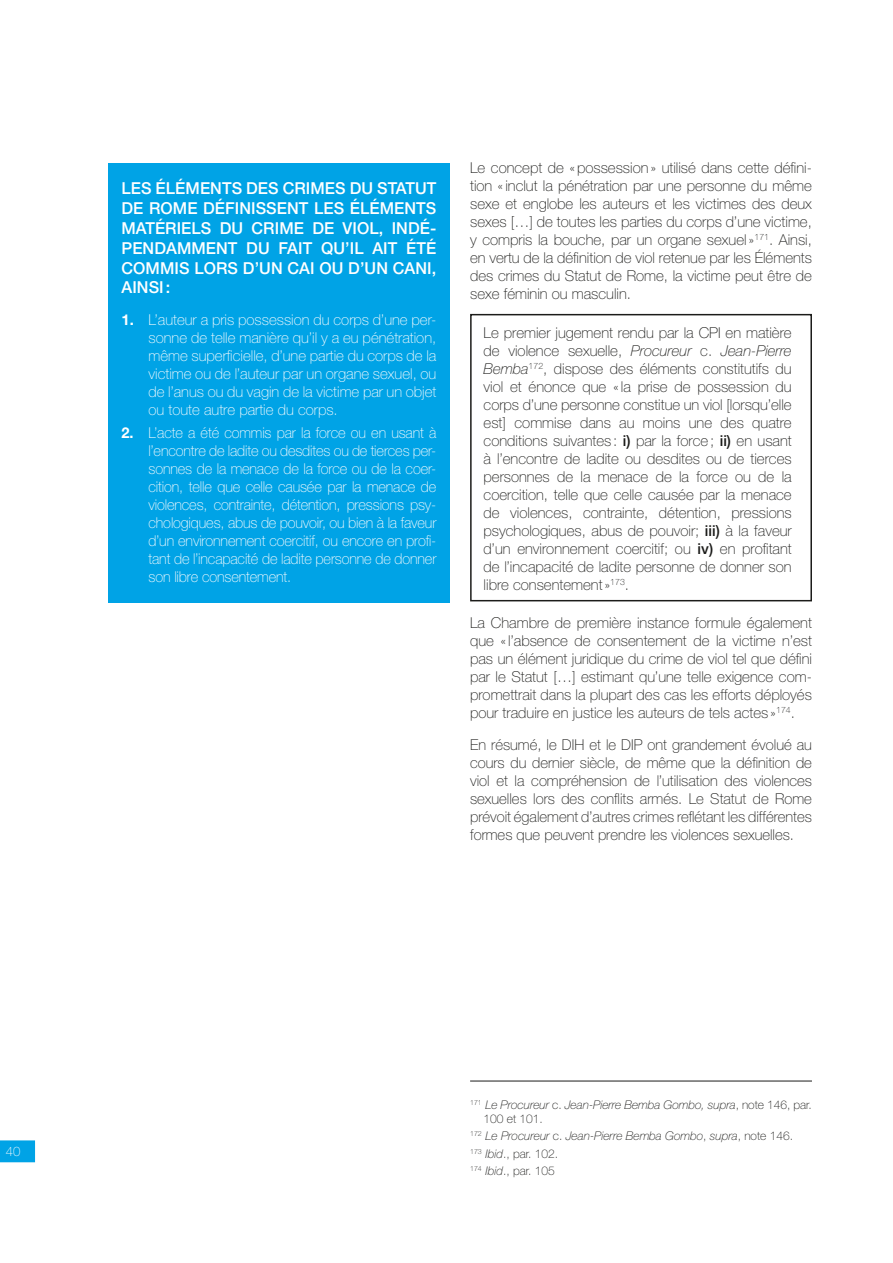
<style>
.page{position:relative;width:893px;height:1263px;background:#fff}
.page>*{position:absolute;margin:0;border:0;box-sizing:border-box;transform-origin:0 0}
.t1{font:500 16.5px/19.8px "Helvetica Neue LT Std";letter-spacing:.005em;color:#fff;text-align:justify}
.t2{font:100 15px/18px "Helvetica Neue LT Std";color:#1c1c1a;text-align:justify}
.t3{font:100 15px/18px "Helvetica Neue LT Std";letter-spacing:-.005em;color:#fff;text-align:justify}
.t4{font:100 13.05px "Helvetica Neue LT Std";color:#fff}
.t5{font:italic 100 12px/17.1px "Helvetica Neue LT Std";color:#1c1c1a}
.s1{font-weight:700}
.s2{font-style:italic}
.s3{font-weight:500}
.s4{font-style:normal}
</style>
<div class="page">
<div style="left:0;top:1140px;width:35px;height:22px;background:#00a3e6"></div>
<div style="left:108px;top:163px;width:342px;height:439px;background:#00a3e6"></div>
<hr style="left:470px;top:1081px;width:342px;height:1px;background:#1c1c1a">
<div style="left:470px;top:314px;width:342px;height:287px;border:2px solid #1c1c1a"></div>
<p class="t1" style="left:122px;top:178px;width:316px">LES ÉLÉMENTS DES CRIMES DU STATUT DE ROME DÉFINISSENT LES ÉLÉMENTS MATÉRIELS DU CRIME DE VIOL, INDÉ-PENDAMMENT DU FAIT QU’IL AIT ÉTÉ COMMIS LORS D’UN CAI</p>
<p class="t1" style="left:319px;top:258px;width:84px">OU D’UN CANI</p>
<p class="t1" style="left:432px;top:258px;width:6px">,</p>
<p class="t1" style="left:122px;top:277px;width:50px">AINSI:</p>
<p class="t3" style="left:148px;top:310px;width:289px;text-indent:-27px"><span class="s1">1.</span> L’auteur a pris possession du corps d’une per&shy;sonne de telle manière qu’il y a eu pénétration, même superficielle, d’une partie du corps de la victime ou de l’auteur par un organe sexuel, ou de l’anus ou du vagin de la victime par un objet ou toute autre partie du corps.</p>
<p class="t3" style="left:149px;top:424px;width:289px;text-indent:-27px"><span class="s1">2.</span> L’acte a été commis par la force ou en usant à l’encontre de ladite ou desdites ou de tierces per&shy;sonnes de la menace de la force ou de la coer&shy;cition, telle que celle causée par la menace de violences, contrainte, détention, pressions psy&shy;chologiques, abus de pouvoir, ou bien à la faveur d’un environnement coercitif, ou encore en profi&shy;tant de l’incapacité de ladite personne de donner son libre consentement.</p>
<p class="t2" style="left:470px;top:159px;width:343px">Le concept de «possession» utilisé dans cette défini&shy;tion «inclut la pénétration par une personne du même sexe et englobe les auteurs et les victimes des deux sexes […] de toutes les parties du corps d’une victime, y compris la bouche, par un organe sexuel»<sup>171</sup>. Ainsi, en vertu de la définition de viol retenue par les Éléments des crimes du Statut de Rome, la victime peut être de sexe féminin ou masculin.</p>
<p class="t2" style="left:484px;top:323px;width:310px">Le premier jugement rendu par la CPI en matière de violence sexuelle, <span class="s2">Procureur</span> c. <span class="s2">Jean-Pierre Bemba</span><sup>172</sup>, dispose des éléments constitutifs du viol et énonce que «la prise de possession du corps d’une personne constitue un viol [lorsqu’elle est] commise dans au moins une des quatre conditions suivantes : <span class="s3">I)</span> par la force; <span class="s3">II)</span> en usant à l’encontre de ladite ou desdites ou de tierces personnes de la menace de la force ou de la coercition, telle que celle causée par la menace de violences, contrainte, détention, pressions psychologiques, abus de pouvoir; <span class="s3">III)</span> à la faveur d’un environnement coercitif; ou <span class="s3">IV)</span> en profitant de l’incapacité de ladite personne de donner son libre consentement»<sup>173</sup>.</p>
<p class="t2" style="left:470px;top:614px;width:343px">La Chambre de première instance formule également que «l’absence de consentement de la victime n’est pas un élément juridique du crime de viol tel que défini par le Statut […] estimant qu’une telle exigence com&shy;promettrait dans la plupart des cas les efforts déployés pour traduire en justice les auteurs de tels actes »<sup>174</sup>.</p>
<p class="t2" style="left:470px;top:735px;width:343px">En résumé, le DIH et le DIP ont grandement évolué au cours du dernier siècle, de même que la définition de viol et la compréhension de l’utilisation des violences sexuelles lors des conflits armés. Le Statut de Rome prévoit également d’autres crimes reflétant les différentes formes que peuvent prendre les violences sexuelles.</p>
<p class="t4" style="left:6px;top:1144px;width:16px">40</p>
<p class="t5" style="left:484px;top:1097px;width:330px;line-height:14.4px;text-indent:-13px"><sup>171</sup> Le Procureur <span class="s4">c.</span> Jean-Pierre Bemba Gombo, supra<span class="s4">, note 146, par.<br>100 et 101.</span></p>
<p class="t5" style="left:470px;top:1127px;width:324px"><sup>172</sup> Le Procureur <span class="s4">c.</span> Jean-Pierre Bemba Gombo<span class="s4">,</span> supra<span class="s4">, note 146.<br></span><sup>173</sup> Ibid<span class="s4">., par. 102.<br></span><sup>174</sup> Ibid<span class="s4">., par. 105</span></p>
</div>
